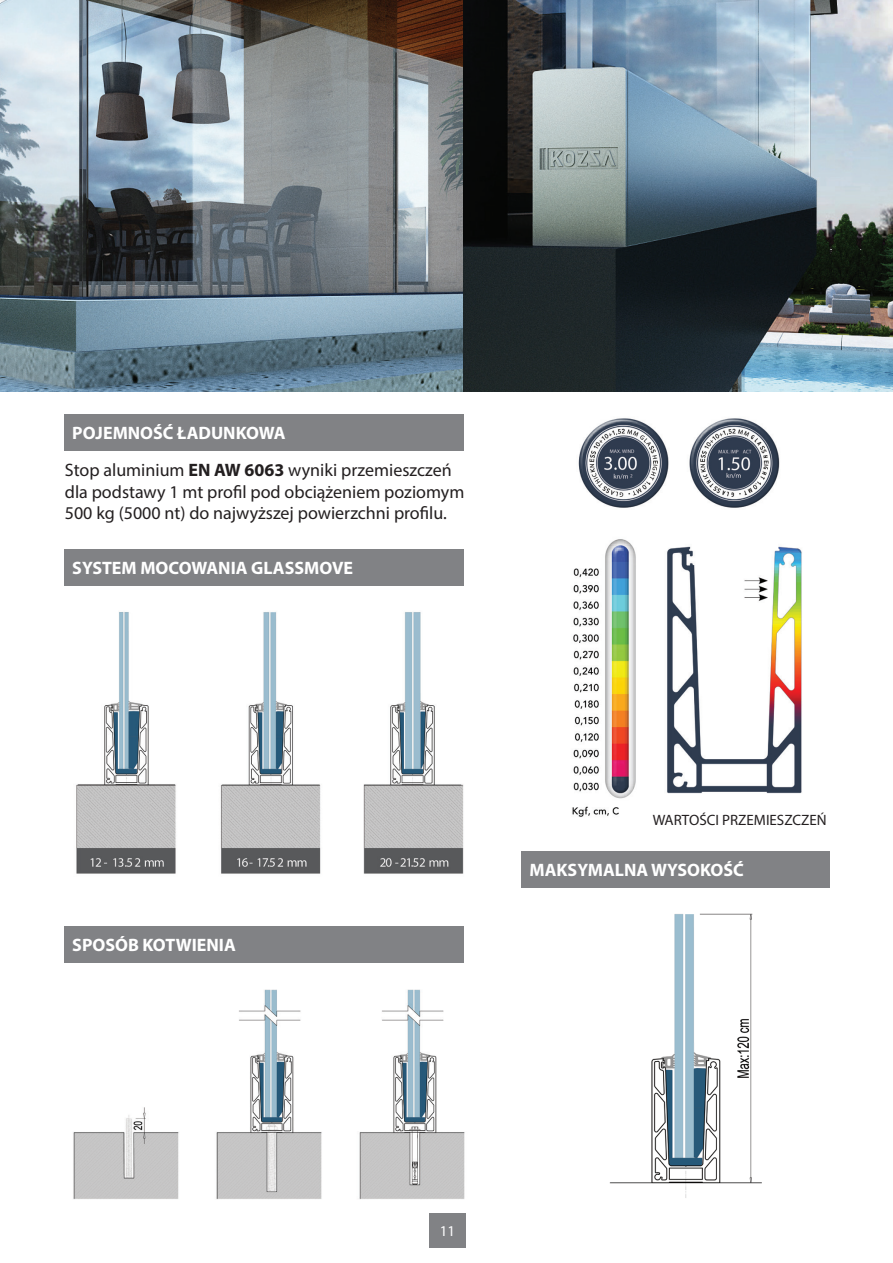
<style>
.page{position:relative;width:893px;height:1263px;background:#fff}
.page>*{position:absolute;margin:0;border:0;box-sizing:border-box;transform-origin:0 0}
.t1{font:18px/21px "Myriad Pro";color:#231f20}
.t2{font:700 18px "Myriad Pro";color:#fff}
.t3{font:15px "Myriad Pro";color:#231f20}
.t4{font:15px "Myriad Pro";color:#fff}
.s1{font-weight:700}
</style>
<div class="page">
<div style="left:429px;top:1213px;width:37px;height:34px;background:#818285"></div>
<img style="left:0;top:0;width:463px;height:391px">
<img style="left:463px;top:0;width:430px;height:391px">
<img style="left:578px;top:418px;width:202px;height:90px">
<img style="left:76px;top:612px;width:388px;height:262px">
<img style="left:64px;top:935px;width:401px;height:264px">
<img style="left:572px;top:539px;width:230px;height:278px">
<img style="left:609px;top:913px;width:153px;height:285px">
<div style="left:64px;top:550px;width:399px;height:36px;background:#818285"></div>
<div style="left:64px;top:926px;width:399px;height:36px;background:#818285"></div>
<div style="left:521px;top:851px;width:308px;height:37px;background:#818285"></div>
<div style="left:64px;top:415px;width:399px;height:36px;background:#818285"></div>
<p class="t2" style="left:72px;top:422px;width:215px">POJEMNOŚĆ ŁADUNKOWA</p>
<p class="t1" style="left:65px;top:460px;width:401px">Stop aluminium <span class="s1">EN AW 6063</span> wyniki przemieszczeń dla podstawy 1 mt profil pod obciążeniem poziomym<br>500 kg (5000 nt) do najwyższej powierzchni profilu.</p>
<p class="t2" style="left:72px;top:557px;width:282px">SYSTEM MOCOWANIA GLASSMOVE</p>
<p class="t2" style="left:72px;top:933px;width:165px">SPOSÓB KOTWIENIA</p>
<p class="t3" style="left:653px;top:810px;width:175px">WARTOŚCI PRZEMIESZCZEŃ</p>
<p class="t2" style="left:530px;top:858px;width:216px">MAKSYMALNA WYSOKOŚĆ</p>
<p class="t4" style="left:440px;top:1221px;width:17px">11</p>
</div>
